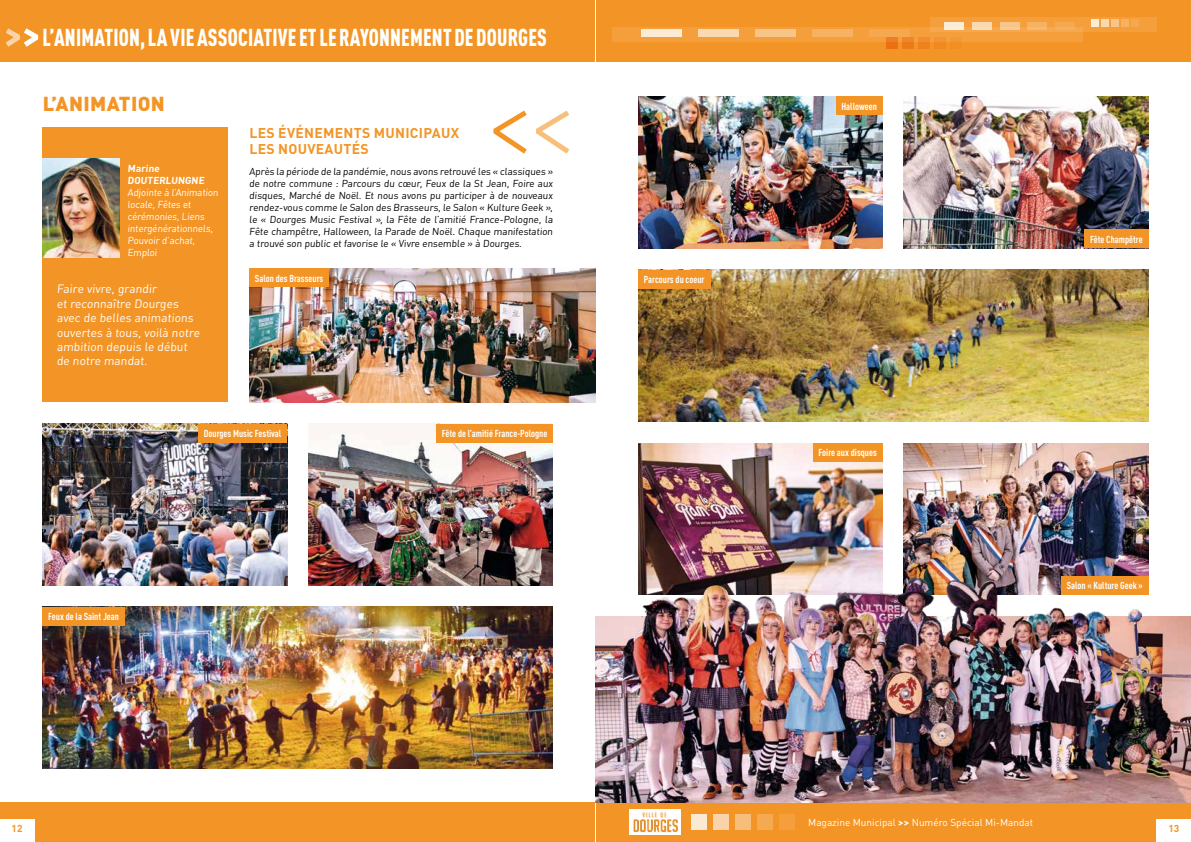
<style>
.page{position:relative;width:1191px;height:842px;background:#fff}
.page>*{position:absolute;margin:0;border:0;box-sizing:border-box;transform-origin:0 0}
.t1{font:900 condensed 24.1px "DIN Pro";letter-spacing:.01em;color:#fff;scale:.86 1}
.t2{font:900 20px "DIN Pro";letter-spacing:.02em;color:#f39526}
.t3{font:700 14px/16.8px "DIN Pro";letter-spacing:.02em;color:#f39526}
.t4{font:12px/14.4px "DIN Pro";color:#fff}
.t5{font:10px/12px "DIN Pro";color:#000;text-align:justify}
.t6{font:700 condensed 10px "DIN Pro";color:#fff}
.t7{font:10px/12px "DIN Pro";color:#fff}
.t8{font:700 10px/12px "DIN Pro";color:#fff}
.t9{font:700 10px "DIN Pro";color:#f39526}
.s1{font-weight:700}
</style>
<div class="page">
<div style="left:595px;top:0;width:596px;height:62px;background:#f39526"></div>
<svg style="left:934px;top:41px;width:11px;height:8px"></svg>
<svg style="left:918px;top:41px;width:11px;height:8px"></svg>
<svg style="left:902px;top:41px;width:11px;height:8px"></svg>
<svg style="left:886px;top:41px;width:11px;height:8px"></svg>
<svg style="left:612px;top:27px;width:471px;height:14px;background:#f4a03f"></svg>
<svg style="left:930px;top:17px;width:227px;height:14px;background:#f4a344"></svg>
<div style="left:0;top:0;width:595px;height:62px;background:#f39526"></div>
<div style="left:0;top:802px;width:595px;height:40px;background:#f39526"></div>
<div style="left:595px;top:802px;width:596px;height:40px;background:#f39526"></div>
<div style="left:779px;top:814px;width:15px;height:16px;background:#f49f3b"></div>
<div style="left:757px;top:814px;width:15px;height:16px;background:#f5a950"></div>
<div style="left:735px;top:814px;width:15px;height:16px;background:#f7be7b"></div>
<div style="left:713px;top:814px;width:15px;height:16px;background:#fad4a8"></div>
<div style="left:691px;top:814px;width:16px;height:16px;background:#fce9d3"></div>
<div style="left:1131px;top:20px;width:7px;height:7px;background:#f5a84e"></div>
<div style="left:1121px;top:20px;width:7px;height:7px;background:#f6b161"></div>
<div style="left:1111px;top:20px;width:7px;height:7px;background:#f8c588"></div>
<div style="left:1101px;top:20px;width:7px;height:7px;background:#fad8b0"></div>
<div style="left:1091px;top:20px;width:7px;height:7px;background:#fcebd7"></div>
<svg style="left:1055px;top:23px;width:19px;height:7px"></svg>
<svg style="left:1027px;top:23px;width:20px;height:7px"></svg>
<div style="left:999px;top:23px;width:20px;height:7px;background:#f8c588"></div>
<div style="left:972px;top:23px;width:19px;height:7px;background:#fad8b0"></div>
<div style="left:944px;top:23px;width:20px;height:7px;background:#fcebd7"></div>
<div style="left:869px;top:30px;width:41px;height:7px;background:#f5a84e"></div>
<div style="left:812px;top:30px;width:41px;height:7px;background:#f6b161"></div>
<div style="left:755px;top:30px;width:41px;height:7px;background:#f8c588"></div>
<div style="left:698px;top:30px;width:40px;height:7px;background:#fad8b0"></div>
<div style="left:641px;top:30px;width:40px;height:7px;background:#fcebd7"></div>
<img style="left:249px;top:268px;width:346px;height:134px">
<div style="left:43px;top:128px;width:185px;height:274px;background:#f39526"></div>
<img style="left:43px;top:159px;width:76px;height:99px">
<img style="left:43px;top:607px;width:510px;height:161px">
<img style="left:308px;top:424px;width:245px;height:161px">
<img style="left:43px;top:424px;width:244px;height:161px">
<svg style="left:5px;top:28px;width:34px;height:19px"></svg>
<img style="left:638px;top:96px;width:244px;height:152px">
<img style="left:904px;top:96px;width:244px;height:152px">
<img style="left:638px;top:270px;width:510px;height:152px">
<img style="left:638px;top:443px;width:244px;height:128px">
<img style="left:904px;top:443px;width:244px;height:128px">
<img style="left:595px;top:673px;width:596px;height:129px">
<img style="left:595px;top:571px;width:596px;height:102px">
<div style="left:198px;top:424px;width:89px;height:19px;background:#f39526"></div>
<div style="left:436px;top:424px;width:117px;height:19px;background:#f39526"></div>
<div style="left:1084px;top:229px;width:64px;height:19px;background:#f39526"></div>
<div style="left:813px;top:443px;width:69px;height:19px;background:#f39526"></div>
<div style="left:1061px;top:576px;width:87px;height:19px;background:#f39526"></div>
<div style="left:43px;top:607px;width:82px;height:19px;background:#f39526"></div>
<div style="left:249px;top:268px;width:80px;height:19px;background:#f39526"></div>
<div style="left:835px;top:96px;width:47px;height:19px;background:#f39526"></div>
<div style="left:638px;top:270px;width:72px;height:19px;background:#f39526"></div>
<svg style="left:493px;top:110px;width:77px;height:44px"></svg>
<div style="left:0;top:819px;width:34px;height:23px;background:#fff"></div>
<div style="left:1157px;top:819px;width:34px;height:23px;background:#fff"></div>
<img style="left:629px;top:809px;width:51px;height:26px">
<h1 class="t1" style="left:43px;top:19px;width:588px">L’ANIMATION, LA VIE ASSOCIATIVE ET LE RAYONNEMENT DE DOURGES</h1>
<h2 class="t2" style="left:43px;top:86px;width:124px">L’ANIMATION</h2>
<p class="t8" style="left:128px;top:161px;width:80px">Marine<br>DOUTERLUNGNE</p>
<p class="t7" style="left:128px;top:185px;width:93px">Adjointe à l’Animation locale, Fêtes et cérémonies, Liens intergénérationnels,<br>Pouvoir d’achat,<br>Emploi</p>
<p class="t4" style="left:57px;top:281px;width:146px">Faire vivre, grandir<br>et reconnaître Dourges avec de belles animations ouvertes à tous, voilà notre ambition depuis le début de notre mandat.</p>
<h3 class="t3" style="left:249px;top:122px;width:211px">LES ÉVÉNEMENTS MUNICIPAUX<br>LES NOUVEAUTÉS</h3>
<p class="t5" style="left:249px;top:164px;width:306px">Après la période de la pandémie, nous avons retrouvé les « classiques » de notre commune : Parcours du cœur, Feux de la St Jean, Foire aux disques, Marché de Noël. Et nous avons pu participer à de nouveaux rendez-vous comme le Salon des Brasseurs, le Salon « Kulture Geek », le « Dourges Music Festival », la Fête de l’amitié France-Pologne, la Fête champêtre, Halloween, la Parade de Noël. Chaque manifestation a trouvé son public et favorise le « Vivre ensemble » à Dourges.</p>
<p class="t6" style="left:255px;top:270px;width:70px">Salon des Brasseurs</p>
<p class="t6" style="left:48px;top:609px;width:72px">Feux de la Saint Jean</p>
<p class="t6" style="left:204px;top:426px;width:79px">Dourges Music Festival</p>
<p class="t6" style="left:442px;top:426px;width:107px">Fête de l’amitié France-Pologne</p>
<p class="t6" style="left:643px;top:272px;width:62px">Parcours du coeur</p>
<p class="t6" style="left:841px;top:99px;width:37px">Halloween</p>
<p class="t6" style="left:818px;top:445px;width:60px">Foire aux disques</p>
<p class="t6" style="left:1090px;top:231px;width:54px">Fête Champêtre</p>
<p class="t6" style="left:1066px;top:578px;width:78px">Salon « Kulture Geek »</p>
<p class="t7" style="left:808px;top:815px;width:226px">Magazine Municipal <span class="s1">&gt;&gt;</span> Numéro Spécial Mi-Mandat</p>
<p class="t9" style="left:12px;top:820px;width:12px">12</p>
<p class="t9" style="left:1168px;top:820px;width:12px">13</p>
</div>
